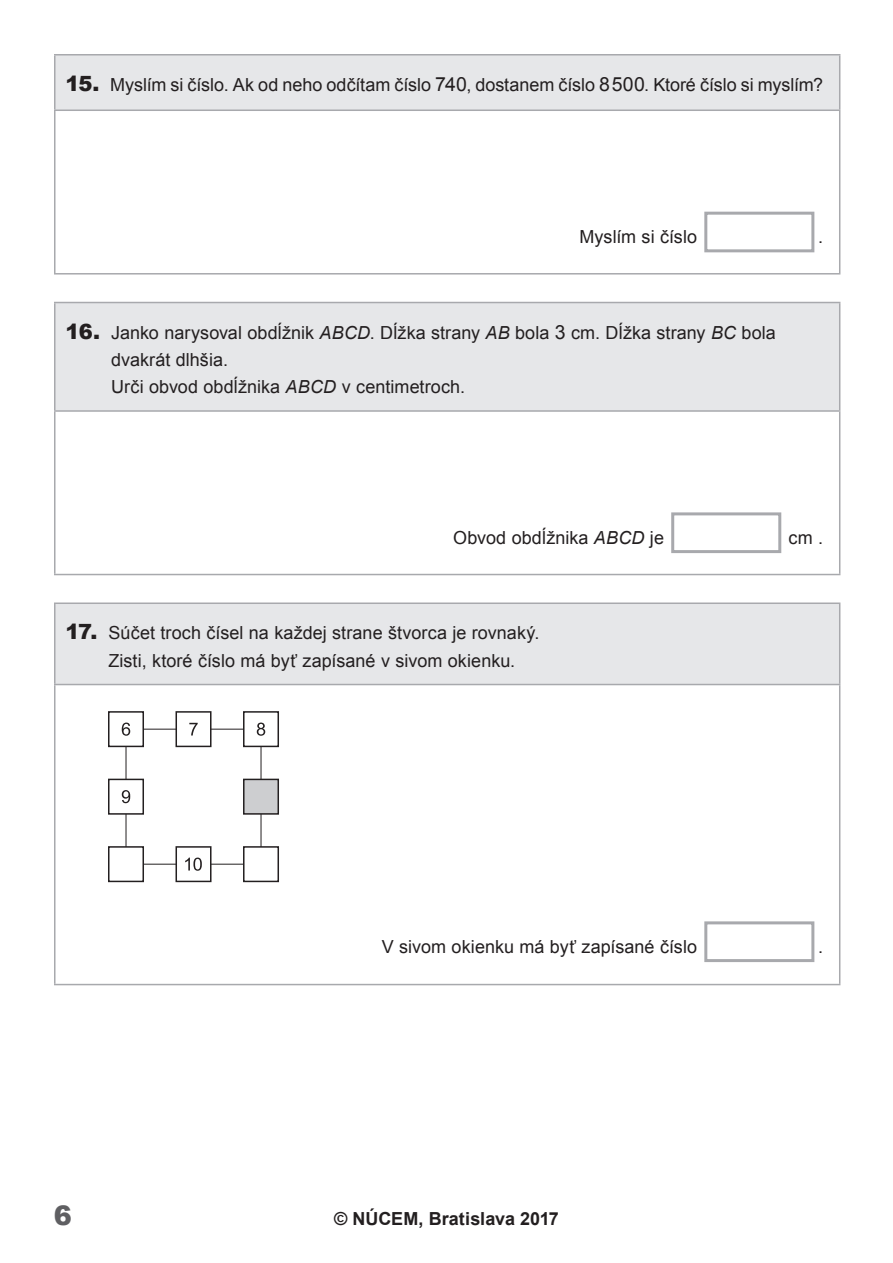
<style>
.page{position:relative;width:893px;height:1263px;background:#fff}
.page>*{position:absolute;margin:0;border:0;box-sizing:border-box;transform-origin:0 0}
.t1{font:900 27px "Arial";color:#5f5f62}
.t2{font:18px/27.2px "Arial";letter-spacing:.005em;color:#231f20}
.t3{font:700 18px "Arial";color:#231f20}
.s1{font-weight:900;font-size:21px}
.s2{font-size:19.5px}
.s3{font-style:italic}
</style>
<div class="page">
<div style="left:55px;top:55px;width:785px;height:55px;background:#e6e7e9"></div>
<hr style="left:54px;top:111px;width:2px;height:162px;background:#a8a9ad">
<hr style="left:839px;top:111px;width:1px;height:162px;background:#a8a9ad">
<hr style="left:54px;top:273px;width:786px;height:2px;background:#a8a9ad">
<hr style="left:54px;top:54px;width:786px;height:2px;background:#a8a9ad">
<hr style="left:54px;top:56px;width:2px;height:54px;background:#a8a9ad">
<hr style="left:839px;top:56px;width:1px;height:54px;background:#a8a9ad">
<hr style="left:54px;top:110px;width:786px;height:1px;background:#a8a9ad">
<svg style="left:704px;top:211px;width:111px;height:42px"></svg>
<div style="left:55px;top:302px;width:785px;height:109px;background:#e6e7e9"></div>
<hr style="left:54px;top:412px;width:2px;height:162px;background:#a8a9ad">
<hr style="left:839px;top:412px;width:1px;height:162px;background:#a8a9ad">
<hr style="left:54px;top:574px;width:786px;height:1px;background:#a8a9ad">
<hr style="left:54px;top:302px;width:786px;height:1px;background:#a8a9ad">
<hr style="left:54px;top:303px;width:2px;height:107px;background:#a8a9ad">
<hr style="left:839px;top:303px;width:1px;height:107px;background:#a8a9ad">
<hr style="left:54px;top:410px;width:786px;height:2px;background:#a8a9ad">
<svg style="left:671px;top:512px;width:111px;height:41px"></svg>
<div style="left:55px;top:603px;width:785px;height:81px;background:#e6e7e9"></div>
<hr style="left:54px;top:685px;width:2px;height:299px;background:#a8a9ad">
<hr style="left:839px;top:685px;width:1px;height:299px;background:#a8a9ad">
<hr style="left:54px;top:984px;width:786px;height:1px;background:#a8a9ad">
<hr style="left:54px;top:602px;width:786px;height:2px;background:#a8a9ad">
<hr style="left:54px;top:604px;width:2px;height:80px;background:#a8a9ad">
<hr style="left:839px;top:604px;width:1px;height:80px;background:#a8a9ad">
<hr style="left:54px;top:684px;width:786px;height:1px;background:#a8a9ad">
<div style="left:108px;top:711px;width:36px;height:36px;border:2px solid #231f20"></div>
<svg style="left:122px;top:722px;width:8px;height:14px"></svg>
<div style="left:108px;top:846px;width:36px;height:36px;border:2px solid #231f20"></div>
<div style="left:108px;top:779px;width:36px;height:36px;border:2px solid #231f20"></div>
<svg style="left:122px;top:790px;width:8px;height:13px"></svg>
<div style="left:176px;top:711px;width:36px;height:36px;border:2px solid #231f20"></div>
<svg style="left:189px;top:723px;width:9px;height:12px"></svg>
<div style="left:176px;top:846px;width:36px;height:36px;border:2px solid #231f20"></div>
<svg style="left:185px;top:857px;width:17px;height:14px"></svg>
<div style="left:243px;top:711px;width:36px;height:36px;border:2px solid #231f20"></div>
<svg style="left:257px;top:722px;width:8px;height:14px"></svg>
<div style="left:243px;top:846px;width:36px;height:36px;border:2px solid #231f20"></div>
<div style="left:244px;top:779px;width:34px;height:35px;background:#cdced0"></div>
<div style="left:243px;top:779px;width:36px;height:36px;border:2px solid #231f20"></div>
<svg style="left:704px;top:921px;width:111px;height:41px"></svg>
<p class="t2" style="left:65px;top:71px;width:759px"><span class="s1">15.</span> Myslím si číslo. Ak od neho odčítam číslo <span class="s2">740</span>, dostanem číslo <span class="s2">8 500</span>. Ktoré číslo si myslím?</p>
<p class="t2" style="left:579px;top:223px;width:119px">Myslím si číslo</p>
<p class="t2" style="left:818px;top:223px;width:7px">.</p>
<p class="t2" style="left:111px;top:319px;width:666px;text-indent:-46px"><span class="s1">16.</span> Janko narysoval obdĺžnik <span class="s3">ABCD</span>. Dĺžka strany <span class="s3">AB</span> bola <span class="s2">3</span> cm. Dĺžka strany <span class="s3">BC</span> bola dvakrát dlhšia.<br>Urči obvod obdĺžnika <span class="s3">ABCD</span> v centimetroch.</p>
<p class="t2" style="left:453px;top:524px;width:212px">Obvod obdĺžnika <span class="s3">ABCD</span> je</p>
<p class="t2" style="left:788px;top:524px;width:36px">cm .</p>
<p class="t2" style="left:108px;top:620px;width:432px;text-indent:-43px"><span class="s1">17.</span> Súčet troch čísel na každej strane štvorca je rovnaký.<br>Zisti, ktoré číslo má byť zapísané v sivom okienku.</p>
<p class="t2" style="left:382px;top:933px;width:317px">V sivom okienku má byť zapísané číslo</p>
<p class="t2" style="left:818px;top:933px;width:7px">.</p>
<h1 class="t1" style="left:54px;top:1195px;width:20px">6</h1>
<p class="t3" style="left:334px;top:1206px;width:226px">© núcem, Bratislava 2017</p>
</div>
